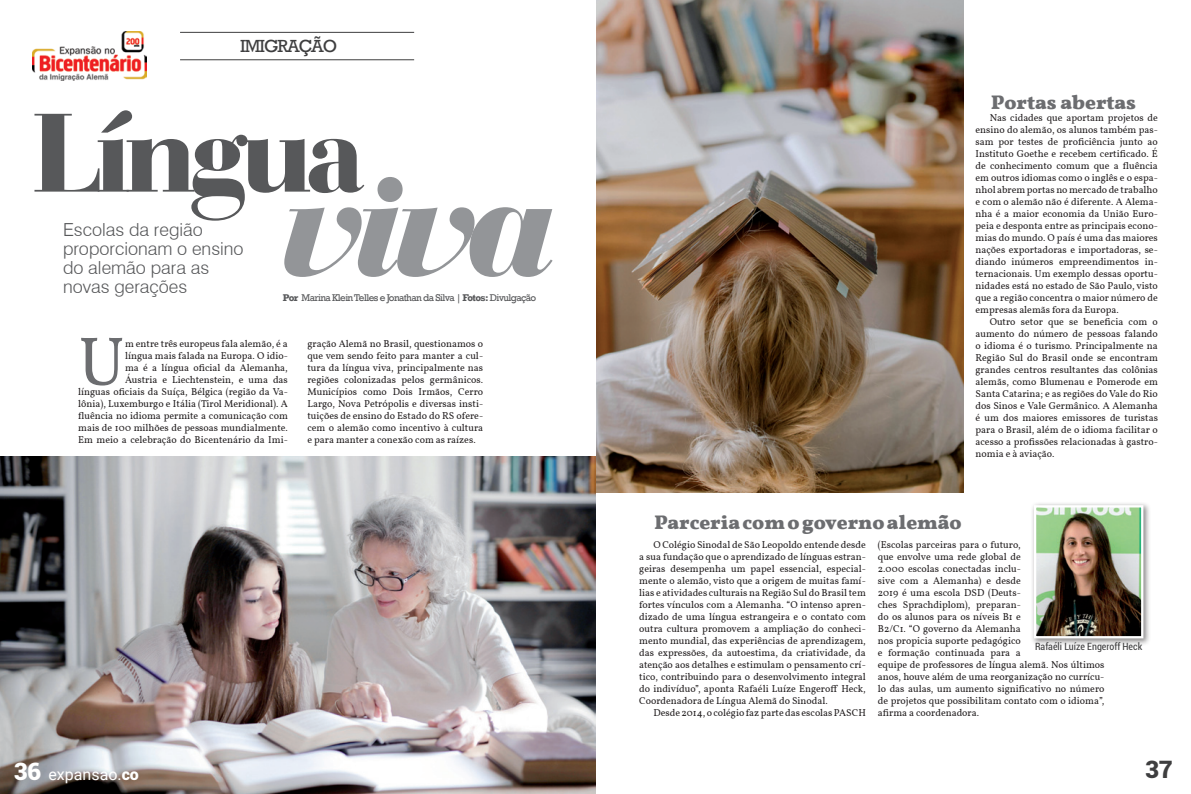
<style>
.page{position:relative;width:1191px;height:794px;background:#fff}
.page>*{position:absolute;margin:0;border:0;box-sizing:border-box;transform-origin:0 0}
.Pré-formatação_HTML{font:italic 900 150.1px "Bauer Bodoni BT";color:#939598}
.Pré-formatação_HTML-2{font:900 116.6px "Bauer Bodoni BT";letter-spacing:-.06em;color:#57585a}
.Pré-formatação_HTML-3{font:69.3px "Vollkorn";color:#6c6d70}
.Pré-formatação_HTML-4{font:900 24px "Roboto";color:#fff}
.Pré-formatação_HTML-5{font:900 24px "Roboto";color:#3e3e3f}
.Pré-formatação_HTML-6{font:700 20px "Vollkorn";color:#6c6d70}
.Pré-formatação_HTML-7{font:300 18px/19px "Swiss 721 BT";color:#57585a}
.Pré-formatação_HTML-8{font:18px "Rockwell";letter-spacing:-.06em;color:#3e3e3f}
.Pré-formatação_HTML-9{font:16px "Roboto";color:#fff}
.Pré-formatação_HTML-10{font:10px/12px "Vollkorn";color:#231f20;text-align:justify}
.Pré-formatação_HTML-11{font:10px "Rockwell";letter-spacing:-.06em;color:#57585a}
.Pré-formatação_HTML-12{font:condensed 10px "Roboto";color:#3e3e3f}
.s1{font-weight:700}
.s2{font-weight:900}
</style>
<div class="page">
<img style="left:0;top:456px;width:595px;height:338px">
<hr style="left:180px;top:32px;width:234px;height:1px;background:#3e3e3f">
<hr style="left:180px;top:60px;width:234px;height:1px;background:#3e3e3f">
<img style="left:33px;top:31px;width:113px;height:50px">
<img style="left:596px;top:0;width:367px;height:492px">
<div style="left:1030px;top:502px;width:120px;height:144px;background:#231f20;opacity:.53"></div>
<img style="left:1037px;top:508px;width:103px;height:127px">
<div style="left:1034px;top:505px;width:109px;height:133px;border:2px solid #fff"></div>
<p class="Pré-formatação_HTML-8" style="left:240px;top:36px;width:98px">IMIGRAÇÃO</p>
<p class="Pré-formatação_HTML-2" style="left:33px;top:79px;width:333px">Língua</p>
<p class="Pré-formatação_HTML" style="left:284px;top:131px;width:276px">viva</p>
<p class="Pré-formatação_HTML-7" style="left:63px;top:220px;width:182px">Escolas da região proporcionam o ensino do alemão para as novas gerações</p>
<p class="Pré-formatação_HTML-11" style="left:283px;top:292px;width:255px"><span class="s1">Por</span> Marina Klein Telles e Jonathan da Silva | <span class="s1">Fotos:</span> Divulgação</p>
<p class="Pré-formatação_HTML-3" style="left:78px;top:317px;width:48px">U</p>
<p class="Pré-formatação_HTML-10" style="left:78px;top:337px;width:211px;text-align:right">m entre três europeus fala alemão, é a<br>língua mais falada na Europa. O idio-<br>ma é a língua oficial da Alemanha,<br>Áustria e Liechtenstein, e uma das<br>línguas oficiais da Suíça, Bélgica (região da Va&shy;lônia), Luxemburgo e Itália (Tirol Meridional). A fluência no idioma permite a comunicação com mais de 100 milhões de pessoas mundialmente.<br>Em meio a celebração do Bicentenário da Imi-</p>
<p class="Pré-formatação_HTML-10" style="left:307px;top:337px;width:177px">gração Alemã no Brasil, questionamos o que vem sendo feito para manter a cul&shy;tura da língua viva, principalmente nas regiões colonizadas pelos germânicos.<br>Municípios como Dois Irmãos, Cerro Largo, Nova Petrópolis e diversas insti&shy;tuições de ensino do Estado do RS ofere&shy;cem o alemão como incentivo à cultura e para manter a conexão com as raízes.</p>
<p class="Pré-formatação_HTML-6" style="left:991px;top:90px;width:146px">Portas abertas</p>
<p class="Pré-formatação_HTML-10" style="left:975px;top:112px;width:184px;text-indent:14px">Nas cidades que aportam projetos de ensino do alemão, os alunos também pas&shy;sam por testes de proficiência junto ao Instituto Goethe e recebem certificado. É de conhecimento comum que a fluência em outros idiomas como o inglês e o espa&shy;nhol abrem portas no mercado de trabalho e com o alemão não é diferente. A Alema&shy;nha é a maior economia da União Euro&shy;peia e desponta entre as principais econo&shy;mias do mundo. O país é uma das maiores nações exportadoras e importadoras, se&shy;diando inúmeros empreendimentos in&shy;ternacionais. Um exemplo dessas oportu&shy;nidades está no estado de São Paulo, visto que a região concentra o maior número de empresas alemãs fora da Europa.</p>
<p class="Pré-formatação_HTML-10" style="left:975px;top:316px;width:184px;text-indent:14px">Outro setor que se beneficia com o aumento do número de pessoas falando o idioma é o turismo. Principalmente na Região Sul do Brasil onde se encontram grandes centros resultantes das colônias alemãs, como Blumenau e Pomerode em Santa Catarina; e as regiões do Vale do Rio dos Sinos e Vale Germânico. A Alemanha é um dos maiores emissores de turistas para o Brasil, além de o idioma facilitar o acesso a profissões relacionadas à gastro&shy;nomia e à aviação.</p>
<p class="Pré-formatação_HTML-6" style="left:654px;top:510px;width:309px">Parceria com o governo alemão</p>
<p class="Pré-formatação_HTML-10" style="left:639px;top:539px;width:228px;text-indent:14px">O Colégio Sinodal de São Leopoldo entende desde a sua fundação que o aprendizado de línguas estran&shy;geiras desempenha um papel essencial, especial&shy;mente o alemão, visto que a origem de muitas famí&shy;lias e atividades culturais na Região Sul do Brasil tem fortes vínculos com a Alemanha. “O intenso apren&shy;dizado de uma língua estrangeira e o contato com outra cultura promovem a ampliação do conheci&shy;mento mundial, das experiências de aprendizagem, das expressões, da autoestima, da criatividade, da atenção aos detalhes e estimulam o pensamento crí&shy;tico, contribuindo para o desenvolvimento integral do indivíduo”, aponta Rafaéli Luíze Engeroff Heck, Coordenadora de Língua Alemã do Sinodal.</p>
<p class="Pré-formatação_HTML-10" style="left:653px;top:707px;width:214px">Desde 2014, o colégio faz parte das escolas PASCH</p>
<p class="Pré-formatação_HTML-10" style="left:878px;top:539px;width:228px;text-align:left">(Escolas parceiras para o futuro,<br>que envolve uma rede global de<br>2.000 escolas conectadas inclu-<br>sive com a Alemanha) e desde<br>2019 é uma escola DSD (Deuts-<br>ches Sprachdiplom), preparan-<br>do os alunos para os níveis B1 e<br>B2/C1. “O governo da Alemanha<br>nos propicia suporte pedagógico<br>e formação continuada para a<br>equipe de professores de língua alemã. Nos últimos anos, houve além de uma reorganização no currícu&shy;lo das aulas, um aumento significativo no número de projetos que possibilitam contato com o idioma”, afirma a coordenadora.</p>
<p class="Pré-formatação_HTML-12" style="left:1035px;top:640px;width:109px">Rafaéli Luíze Engeroff Heck</p>
<p class="Pré-formatação_HTML-4" style="left:14px;top:754px;width:29px">36</p>
<p class="Pré-formatação_HTML-9" style="left:48px;top:763px;width:92px">expansao.<span class="s2">co</span></p>
<p class="Pré-formatação_HTML-5" style="left:1145px;top:753px;width:29px">37</p>
</div>
